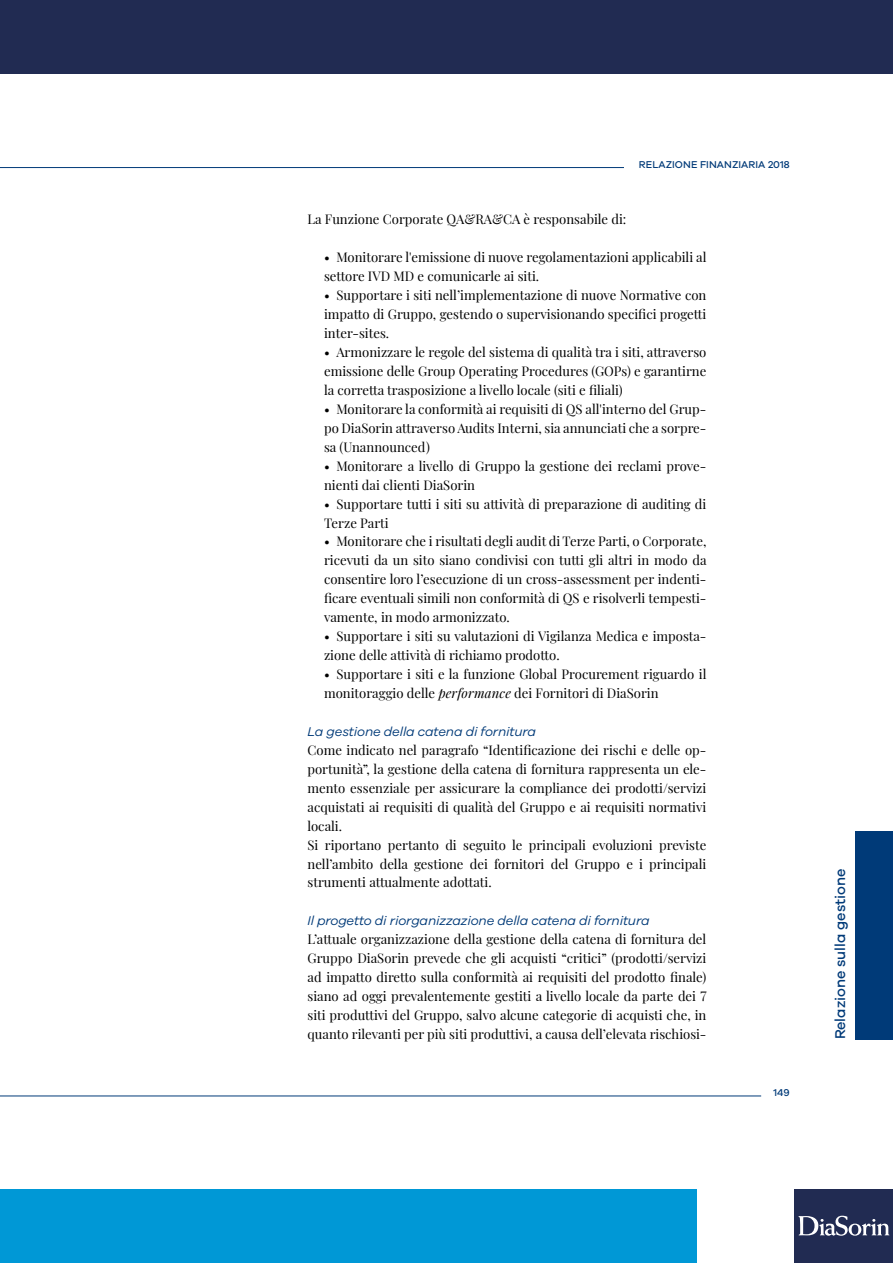
<style>
.page{position:relative;width:893px;height:1263px;background:#fff}
.page>*{position:absolute;margin:0;border:0;box-sizing:border-box;transform-origin:0 0}
.t1{font:500 14.55px "Galano Grotesque";color:#003a78}
.t2{font:13.05px/18.9px "Playfair Display";color:#000}
.t3{font:italic 13.05px "Galano Grotesque";letter-spacing:-.01em;color:#003a78}
.t4{font:500 10.2px "Galano Grotesque";letter-spacing:.01em;color:#003a78}
.s1{font-style:italic}
</style>
<div class="page">
<div style="left:0;top:1189px;width:696px;height:74px;background:#0098d6"></div>
<div style="left:0;top:0;width:893px;height:73px;background:#212b52"></div>
<div style="left:794px;top:1189px;width:99px;height:74px;background:#212b52"></div>
<svg style="left:798px;top:1216px;width:91px;height:20px"></svg>
<hr style="left:0;top:1096px;width:761px;height:1px;background:#003a78">
<hr style="left:0;top:167px;width:624px;height:1px;background:#003a78">
<div style="left:856px;top:831px;width:37px;height:208px;background:#003a78"></div>
<p class="t4" style="left:639px;top:158px;width:152px">RELAZIONE FINANZIARIA 2018</p>
<p class="t2" style="left:307px;top:209px;width:320px">La Funzione Corporate QA&amp;RA&amp;CA è responsabile di:</p>
<p class="t2" style="left:324px;top:247px;width:384px">• Monitorare l'emissione di nuove regolamentazioni applicabili al settore IVD MD e comunicarle ai siti.</p>
<p class="t2" style="left:324px;top:285px;width:384px;text-align:justify">• Supportare i siti nell’implementazione di nuove Normative con impatto di Gruppo, gestendo o supervisionando specifici progetti inter-sites.</p>
<p class="t2" style="left:324px;top:342px;width:384px;text-align:justify">• Armonizzare le regole del sistema di qualità tra i siti, attraverso emissione delle Group Operating Procedures (GOPs) e garantirne la corretta trasposizione a livello locale (siti e filiali)</p>
<p class="t2" style="left:324px;top:398px;width:384px;text-align:justify">• Monitorare la conformità ai requisiti di QS all'interno del Grup&shy;po DiaSorin attraverso Audits Interni, sia annunciati che a sorpre&shy;sa (Unannounced)</p>
<p class="t2" style="left:324px;top:455px;width:384px">• Monitorare a livello di Gruppo la gestione dei reclami prove&shy;nienti dai clienti DiaSorin</p>
<p class="t2" style="left:324px;top:493px;width:384px">• Supportare tutti i siti su attività di preparazione di auditing di<br>Terze Parti</p>
<p class="t2" style="left:324px;top:531px;width:384px;text-align:justify">• Monitorare che i risultati degli audit di Terze Parti, o Corporate, ricevuti da un sito siano condivisi con tutti gli altri in modo da consentire loro l’esecuzione di un cross-assessment per indenti&shy;ficare eventuali simili non conformità di QS e risolverli tempesti&shy;vamente, in modo armonizzato.</p>
<p class="t2" style="left:324px;top:626px;width:384px">• Supportare i siti su valutazioni di Vigilanza Medica e imposta&shy;zione delle attività di richiamo prodotto.</p>
<p class="t2" style="left:324px;top:664px;width:384px">• Supportare i siti e la funzione Global Procurement riguardo il monitoraggio delle <span class="s1">performance</span> dei Fornitori di DiaSorin</p>
<p class="t3" style="left:307px;top:724px;width:230px">La gestione della catena di fornitura</p>
<p class="t2" style="left:307px;top:739px;width:400px">Come indicato nel paragrafo “Identificazione dei rischi e delle op&shy;portunità”, la gestione della catena di fornitura rappresenta un ele&shy;mento essenziale per assicurare la compliance dei prodotti/servizi acquistati ai requisiti di qualità del Gruppo e ai requisiti normativi locali.<br>Si riportano pertanto di seguito le principali evoluzioni previste nell’ambito della gestione dei fornitori del Gruppo e i principali strumenti attualmente adottati.</p>
<p class="t3" style="left:307px;top:913px;width:344px">Il progetto di riorganizzazione della catena di fornitura</p>
<p class="t2" style="left:307px;top:929px;width:401px;text-align:justify">L’attuale organizzazione della gestione della catena di fornitura del Gruppo DiaSorin prevede che gli acquisti “critici” (prodotti/servizi ad impatto diretto sulla conformità ai requisiti del prodotto finale) siano ad oggi prevalentemente gestiti a livello locale da parte dei 7 siti produttivi del Gruppo, salvo alcune categorie di acquisti che, in quanto rilevanti per più siti produttivi, a causa dell’elevata rischiosi-</p>
<p class="t4" style="left:773px;top:1087px;width:18px">149</p>
<p class="t1" style="left:831px;top:1039px;width:172px;rotate:-90deg">Relazione sulla gestione</p>
</div>
